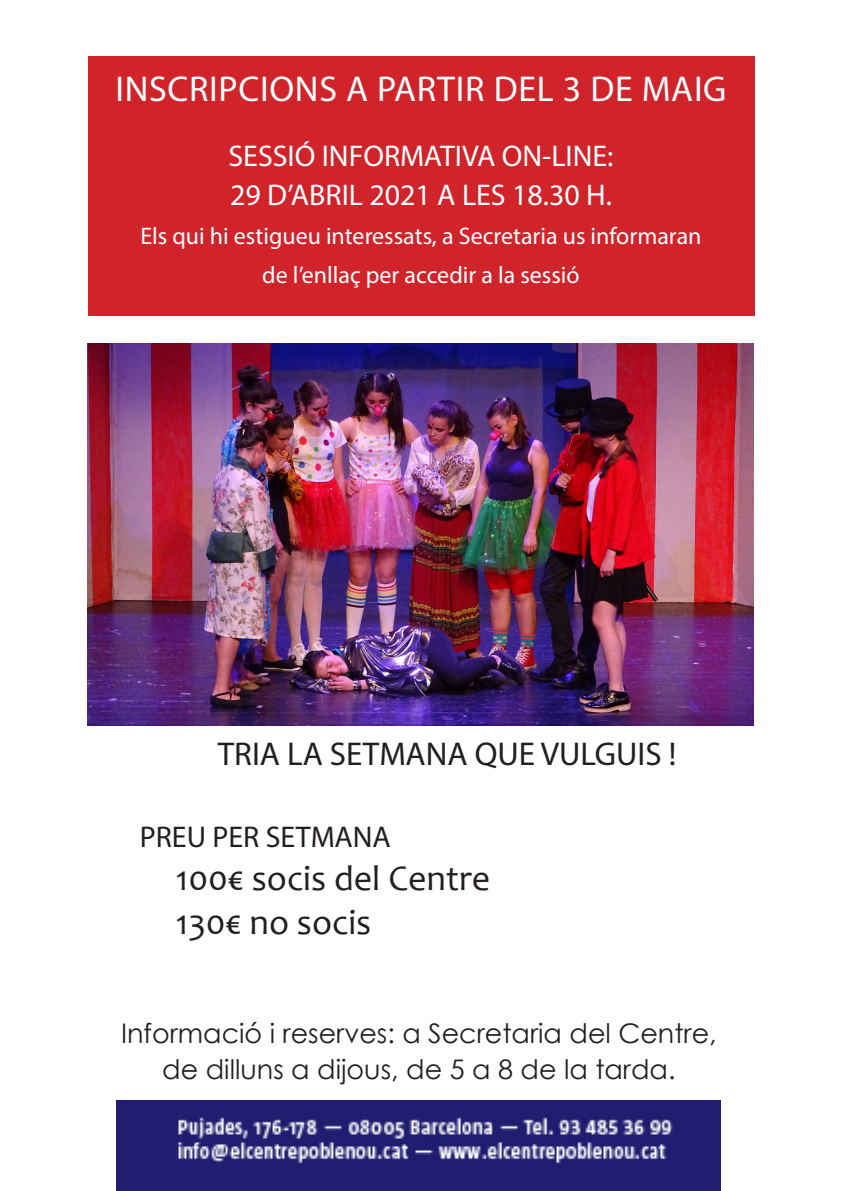
<style>
.page{position:relative;width:842px;height:1191px;background:#fff}
.page>*{position:absolute;margin:0;border:0;box-sizing:border-box;transform-origin:0 0}
.t1{font:36px "Myriad Pro";letter-spacing:.02em;color:#fff}
.t2{font:36px "Candara";color:#231f20}
.t3{font:33px "Myriad Pro";color:#231f20}
.t4{font:30px "Myriad Pro";color:#fff}
.t5{font:30px "Myriad Pro";color:#231f20}
.t6{font:27px "Century Gothic";color:#231f20}
.t7{font:24px "Myriad Pro";color:#fff}
</style>
<div class="page">
<img style="left:117px;top:1100px;width:604px;height:91px">
<div style="left:88px;top:57px;width:666px;height:259px;background:#d1232a"></div>
<img style="left:88px;top:343px;width:665px;height:382px">
<p class="t1" style="left:115px;top:66px;width:613px">INSCRIPCIONS A PARTIR DEL 3 DE MAIG</p>
<p class="t4" style="left:228px;top:137px;width:387px">SESSIÓ INFORMATIVA ON-LINE:</p>
<p class="t4" style="left:230px;top:176px;width:383px">29 D’ABRIL 2021 A LES 18.30 H.</p>
<p class="t7" style="left:140px;top:221px;width:563px">Els qui hi estigueu interessats, a Secretaria us informaran</p>
<p class="t7" style="left:262px;top:260px;width:319px">de l’enllaç per accedir a la sessió</p>
<p class="t3" style="left:218px;top:733px;width:460px">TRIA LA SETMANA QUE VULGUIS !</p>
<p class="t5" style="left:140px;top:818px;width:253px">PREU PER SETMANA</p>
<p class="t2" style="left:176px;top:856px;width:316px">100€ socis del Centre</p>
<p class="t2" style="left:176px;top:899px;width:197px">130€ no socis</p>
<p class="t6" style="left:121px;top:1014px;width:597px">Informació i reserves: a Secretaria del Centre,</p>
<p class="t6" style="left:162px;top:1050px;width:515px">de dilluns a dijous, de 5 a 8 de la tarda.</p>
</div>
